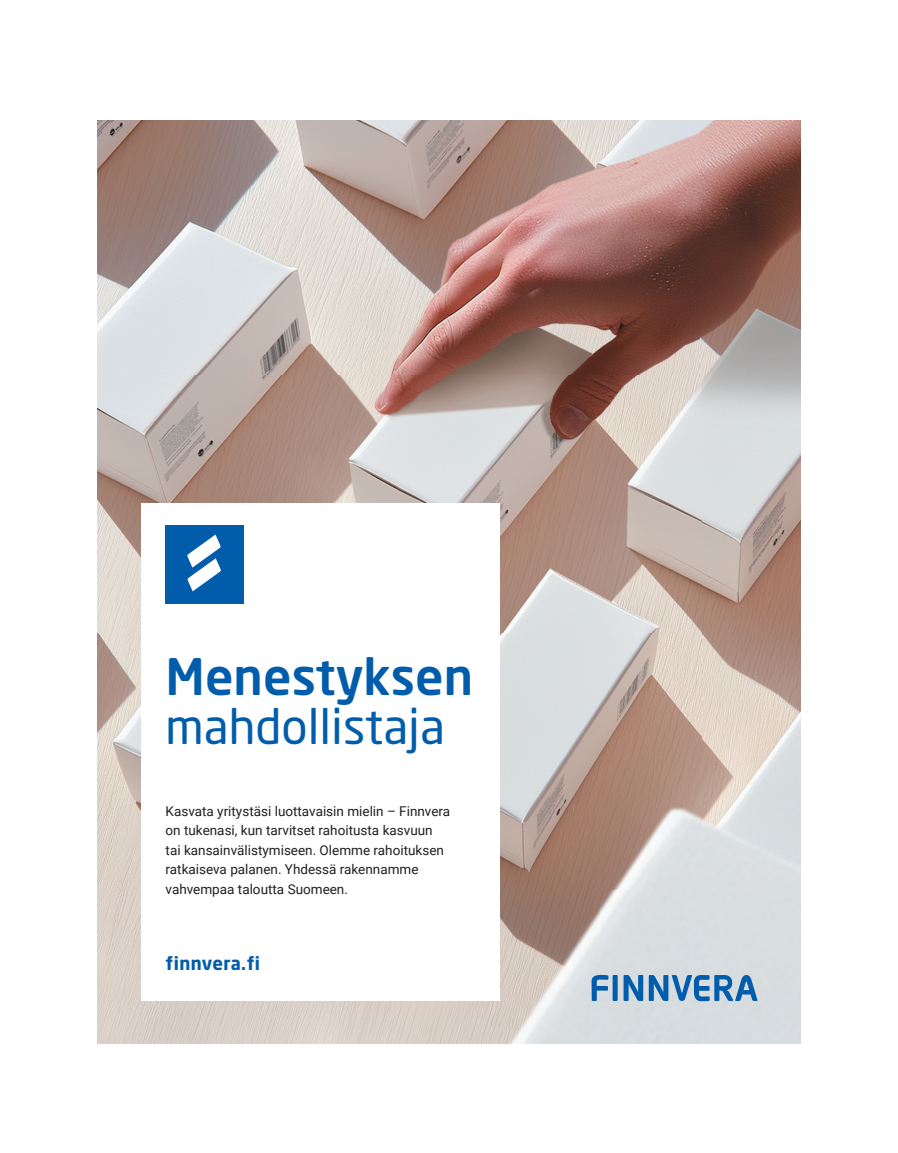
<style>
.page{position:relative;width:898px;height:1153px;background:#fff}
.page>*{position:absolute;margin:0;border:0;box-sizing:border-box;transform-origin:0 0}
.t1{font:500 49.8px "Neo Sans W1 G";color:#015dac}
.t2{font:48px "Neo Sans W1 G";color:#015dac}
.t3{font:700 18px "Neo Sans W1 G";letter-spacing:.025em;color:#015dac}
.t4{font:13.5px/19.5px "Roboto";color:#231f20}
</style>
<div class="page">
<img style="left:98px;top:120px;width:701px;height:923px">
<div style="left:141px;top:503px;width:359px;height:498px;background:#fff"></div>
<div style="left:612px;top:974px;width:5px;height:26px;background:#015dac"></div>
<svg style="left:591px;top:973px;width:17px;height:27px"></svg>
<svg style="left:623px;top:974px;width:134px;height:27px;background:#6d9dc5"></svg>
<div style="left:165px;top:524px;width:78px;height:79px;background:#015dac"></div>
<svg style="left:187px;top:534px;width:34px;height:57px"></svg>
<h1 class="t1" style="left:165px;top:644px;width:309px">Menestyksen</h1>
<h2 class="t2" style="left:165px;top:697px;width:281px">mahdollistaja</h2>
<p class="t4" style="left:165px;top:800px;width:286px">Kasvata yritystäsi luottavaisin mielin – Finnvera on tukenasi, kun tarvitset rahoitusta kasvuun tai kansainvälistymiseen. Olemme rahoituksen ratkaiseva palanen. Yhdessä rakennamme vahvempaa taloutta Suomeen.</p>
<h3 class="t3" style="left:165px;top:951px;width:96px">finnvera.fi</h3>
</div>
